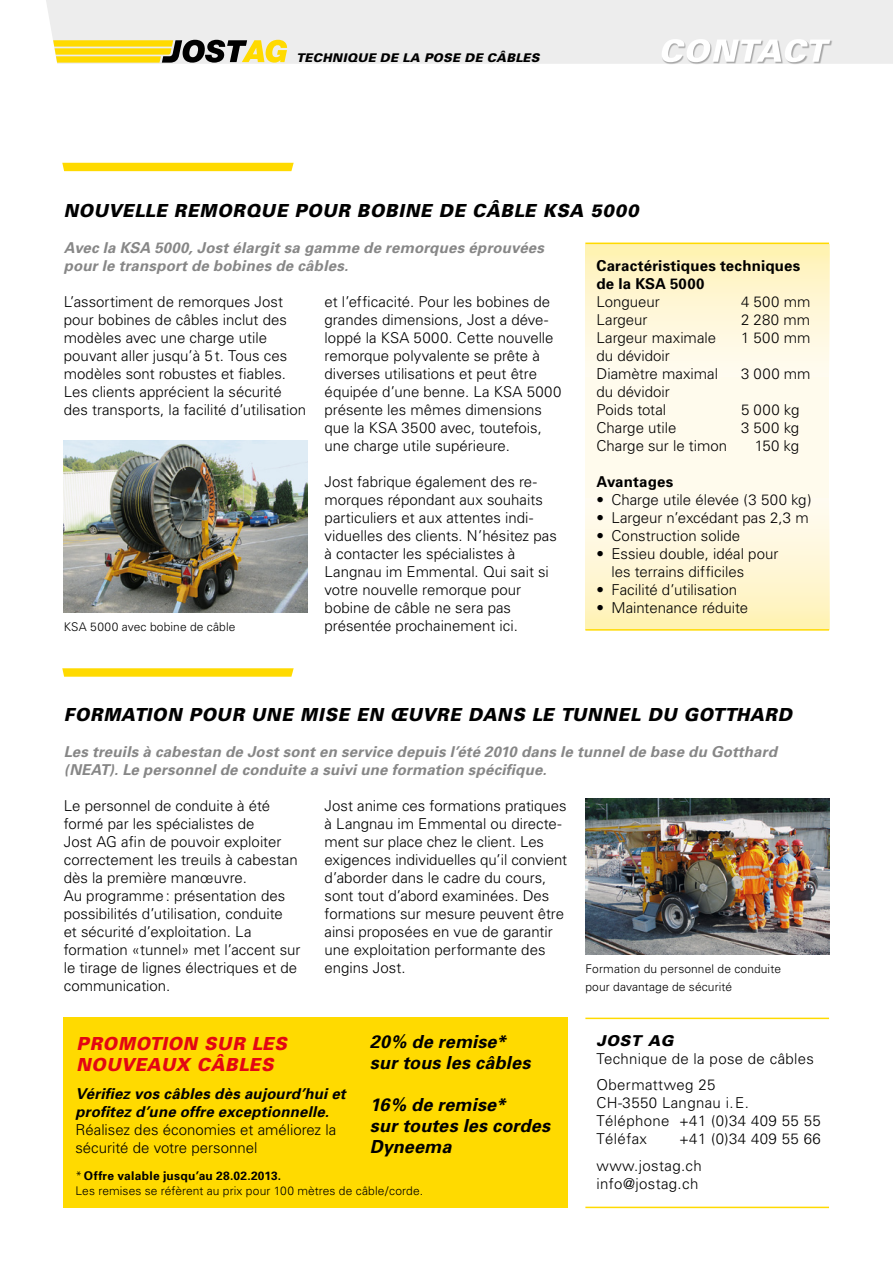
<style>
.page{position:relative;width:893px;height:1263px;background:#fff}
.page>*{position:absolute;margin:0;border:0;box-sizing:border-box;transform-origin:0 0}
.t1{font:italic 900 18px "Univers";letter-spacing:.045em;color:#000;scale:.95 1}
.t2{font:italic 700 18px/21px "Univers";letter-spacing:.01em;color:#000}
.t3{font:italic 900 18px/21px "Univers";letter-spacing:.04em;color:#e30613;scale:.95 1}
.t4{font:300 15px/18px "Univers";color:#000}
.t5{font:italic 700 15px/18px "Univers";letter-spacing:.015em;color:#878787}
.t6{font:300 15px/26.5px "Univers";letter-spacing:.025em;color:#000}
.t7{font:italic 700 15px/18px "Univers";letter-spacing:.01em;color:#000}
.t8{font:700 15px/18px "Univers";letter-spacing:.015em;color:#000}
.t9{font:italic 900 15px "Univers";color:#000}
.t10{font:300 12px/18px "Univers";letter-spacing:.01em;color:#000}
.t11{font:italic 900 12px "Univers";letter-spacing:.025em;color:#000}
.s1{font-weight:700}
</style>
<div class="page">
<div style="left:62px;top:163px;width:232px;height:8px;background:#ffda00"></div>
<svg style="left:62px;top:668px;width:232px;height:9px;background:#ffdc13"></svg>
<div style="left:46px;top:0;width:847px;height:64px;background:#ededed"></div>
<div style="left:64px;top:1017px;width:504px;height:190px;background:#ffda00"></div>
<div style="left:585px;top:243px;width:244px;height:387px;background:#fffbed"></div>
<div style="left:585px;top:244px;width:244px;height:133px;background:linear-gradient(to bottom,#fff2b5,#fffbf5)"></div>
<div style="left:585px;top:499px;width:244px;height:131px;background:linear-gradient(to bottom,#fffcf5,#fff2b6)"></div>
<hr style="left:585px;top:243px;width:244px;height:1px;background:#ffda00">
<hr style="left:585px;top:629px;width:244px;height:2px;background:#ffda00">
<hr style="left:585px;top:1206px;width:244px;height:2px;background:#ffda00">
<hr style="left:585px;top:1017px;width:244px;height:2px;background:#ffda00">
<img style="left:64px;top:440px;width:244px;height:173px">
<img style="left:585px;top:799px;width:244px;height:156px">
<div style="left:662px;top:40px;width:171px;height:25px;background:#000;opacity:.3"></div>
<svg style="left:660px;top:39px;width:170px;height:23px"></svg>
<svg style="left:53px;top:40px;width:234px;height:23px;background:#c9b647"></svg>
<p class="t11" style="left:297px;top:50px;width:244px">TECHNIQUE DE LA POSE DE CÂBLES</p>
<p class="t1" style="left:64px;top:199px;width:606px">NOUVELLE REMORQUE POUR BOBINE DE CÂBLE KSA 5000</p>
<p class="t5" style="left:64px;top:238px;width:482px">Avec la KSA 5000, Jost élargit sa gamme de remorques éprouvées pour le transport de bobines de câbles.</p>
<p class="t4" style="left:64px;top:292px;width:244px">L’assortiment de remorques Jost pour bobines de câbles inclut des modèles avec une charge utile pouvant aller jusqu’à 5t. Tous ces modèles sont robustes et fiables.<br>Les clients apprécient la sécurité des transports, la facilité d’utilisation</p>
<p class="t10" style="left:64px;top:617px;width:173px">KSA 5000 avec bobine de câble</p>
<p class="t4" style="left:325px;top:292px;width:238px">et l’efficacité. Pour les bobines de grandes dimensions, Jost a déve&shy;loppé la KSA 5000. Cette nouvelle remorque polyvalente se prête à diverses utilisations et peut être équipée d’une benne. La KSA 5000 présente les mêmes dimensions que la KSA 3500 avec, toutefois, une charge utile supérieure.</p>
<p class="t4" style="left:325px;top:472px;width:234px">Jost fabrique également des re&shy;morques répondant aux souhaits particuliers et aux attentes indi&shy;viduelles des clients. N’hésitez pas à contacter les spécialistes à<br>Langnau im Emmental. Qui sait si votre nouvelle remorque pour bobine de câble ne sera pas présentée prochainement ici.</p>
<p class="t8" style="left:596px;top:256px;width:205px">Caractéristiques techniques de la KSA 5000</p>
<p class="t4" style="left:596px;top:292px;width:65px">Longueur</p>
<p class="t4" style="left:741px;top:292px;width:71px">4 500 mm</p>
<p class="t4" style="left:596px;top:310px;width:53px">Largeur</p>
<p class="t4" style="left:741px;top:310px;width:70px">2 280 mm</p>
<p class="t4" style="left:596px;top:328px;width:121px">Largeur maximale</p>
<p class="t4" style="left:741px;top:328px;width:71px">1 500 mm</p>
<p class="t4" style="left:596px;top:346px;width:123px">du dévidoir<br>Diamètre maximal</p>
<p class="t4" style="left:741px;top:364px;width:71px">3 000 mm</p>
<p class="t4" style="left:596px;top:382px;width:75px">du dévidoir<br>Poids total</p>
<p class="t4" style="left:741px;top:400px;width:60px">5 000 kg</p>
<p class="t4" style="left:596px;top:418px;width:81px">Charge utile</p>
<p class="t4" style="left:741px;top:418px;width:60px">3 500 kg</p>
<p class="t4" style="left:596px;top:436px;width:132px">Charge sur le timon</p>
<p class="t4" style="left:755px;top:436px;width:46px">150 kg</p>
<p class="t8" style="left:596px;top:472px;width:78px">Avantages</p>
<p class="t4" style="left:596px;top:490px;width:217px">• Charge utile élevée (3 500 kg)</p>
<p class="t4" style="left:596px;top:508px;width:214px">• Largeur n’excédant pas 2,3 m</p>
<p class="t4" style="left:596px;top:526px;width:145px">• Construction solide</p>
<p class="t4" style="left:611px;top:544px;width:168px;text-indent:-15px">• Essieu double, idéal pour les terrains difficiles</p>
<p class="t4" style="left:596px;top:580px;width:142px">• Facilité d’utilisation</p>
<p class="t4" style="left:596px;top:598px;width:153px">• Maintenance réduite</p>
<p class="t1" style="left:64px;top:703px;width:768px">FORMATION POUR UNE MISE EN ŒUVRE DANS LE TUNNEL DU GOTTHARD</p>
<p class="t5" style="left:64px;top:742px;width:715px">Les treuils à cabestan de Jost sont en service depuis l’été 2010 dans le tunnel de base du Gotthard (NEAT). Le personnel de conduite a suivi une formation spécifique.</p>
<p class="t4" style="left:64px;top:796px;width:238px">Le personnel de conduite à été formé par les spécialistes de<br>Jost AG afin de pouvoir exploiter correctement les treuils à cabestan dès la première manœuvre.<br>Au programme: présentation des possibilités d’utilisation, conduite<br>et sécurité d’exploitation. La formation «tunnel» met l’accent sur le tirage de lignes électriques et de communication.</p>
<p class="t4" style="left:325px;top:796px;width:244px">Jost anime ces formations pratiques à Langnau im Emmental ou directe&shy;ment sur place chez le client. Les exigences individuelles qu’il convient d’aborder dans le cadre du cours, sont tout d’abord examinées. Des formations sur mesure peuvent être ainsi proposées en vue de garantir une exploitation performante des engins Jost.</p>
<p class="t2" style="left:370px;top:1031px;width:162px">20% de remise* sur tous les câbles</p>
<p class="t2" style="left:370px;top:1094px;width:182px">16% de remise*<br>sur toutes les cordes<br>Dyneema</p>
<p class="t10" style="left:75px;top:1168px;width:349px;line-height:15px">*<span class="s1">Offre valable jusqu’au 28.02.2013.<br></span>Les remises se réfèrent au prix pour 100 mètres de câble/corde.</p>
<p class="t3" style="left:77px;top:1033px;width:223px">PROMOTION SUR LES<br>NOUVEAUX CÂBLES</p>
<p class="t7" style="left:75px;top:1084px;width:272px">Vérifiez vos câbles dès aujourd’hui et profitez d’une offre exceptionnelle.</p>
<p class="t4" style="left:75px;top:1120px;width:262px">Réalisez des économies et améliorez la sécurité de votre personnel</p>
<p class="t10" style="left:585px;top:959px;width:197px">Formation du personnel de conduite pour davantage de sécurité</p>
<p class="t9" style="left:596px;top:1031px;width:66px">JOST AG</p>
<p class="t6" style="left:596px;top:1045px;width:219px">Technique de la pose de câbles<br>Obermattweg 25</p>
<p class="t6" style="left:596px;top:1094px;width:226px;line-height:18px">CH-3550 Langnau i.E.<br>Téléphone +41 (0)34 409 55 55<br>Téléfax</p>
<p class="t6" style="left:596px;top:1126px;width:226px;text-indent:82px">+41 (0)34 409 55 66 www.jostag.ch</p>
<p class="t6" style="left:596px;top:1170px;width:103px">info@jostag.ch</p>
</div>
